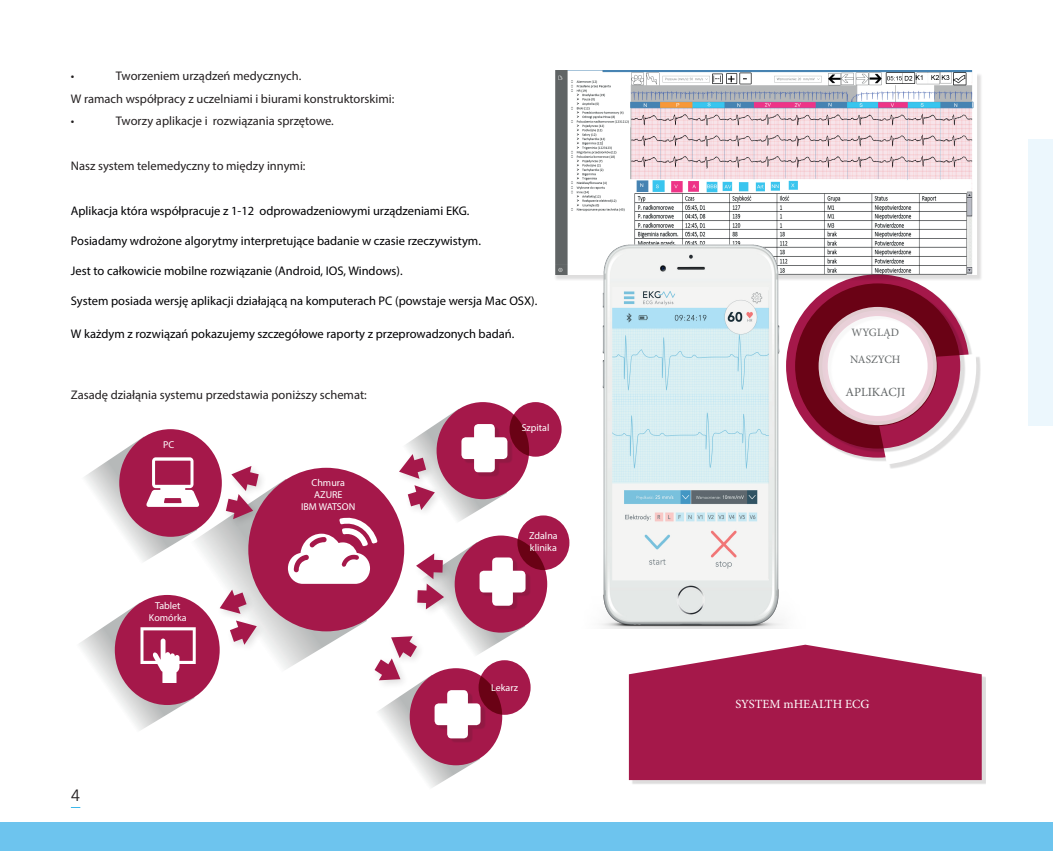
<style>
.page{position:relative;width:1053px;height:851px;background:#fff}
.page>*{position:absolute;margin:0;border:0;box-sizing:border-box;transform-origin:0 0}
.t1{font:16.25px "Avenir Next LT Pro";color:#231f20}
.t2{font:12.5px "Myriad Pro";color:#000003}
.t3{font:12.5px/22.5px "Myriad Pro";color:#231f20}
.t4{font:12.5px "Minion Pro";color:#fff}
.t5{font:12.5px "Minion Pro";color:#636768}
.t6{font:11.25px "Minion Pro";color:#636768}
.t7{font:10px/12px "Myriad Pro";color:#fff;text-align:center}
</style>
<div class="page">
<div style="left:0;top:822px;width:1052px;height:28px;background:#6dc4ee"></div>
<img style="left:555px;top:71px;width:419px;height:203px">
<div style="left:631px;top:647px;width:355px;height:137px;background:#231f20;opacity:.15"></div>
<svg style="left:629px;top:644px;width:352px;height:136px;background:#af325e"></svg>
<img style="left:569px;top:241px;width:239px;height:387px">
<div style="left:881px;top:356px;width:99px;height:112px;background:#231f20;opacity:.15"></div>
<svg style="left:786px;top:274px;width:190px;height:190px"></svg>
<svg style="left:818px;top:307px;width:118px;height:118px"></svg>
<div style="left:1028px;top:139px;width:24px;height:286px;background:#ecf7fd"></div>
<svg style="left:183px;top:479px;width:105px;height:206px"></svg>
<div style="left:248px;top:467px;width:156px;height:164px;background:#a5184a;border-radius:50%"></div>
<div style="left:119px;top:429px;width:103px;height:107px;background:#a5184a;border-radius:50%"></div>
<svg style="left:85px;top:436px;width:114px;height:136px"></svg>
<div style="left:115px;top:595px;width:105px;height:110px;background:#a5184a;border-radius:50%"></div>
<svg style="left:79px;top:602px;width:117px;height:128px"></svg>
<div style="left:222px;top:491px;width:40px;height:37px;background:#231f20;opacity:.15"></div>
<div style="left:228px;top:462px;width:39px;height:37px;background:#231f20;opacity:.15"></div>
<svg style="left:226px;top:466px;width:33px;height:53px"></svg>
<div style="left:226px;top:617px;width:39px;height:36px;background:#231f20;opacity:.15"></div>
<svg style="left:230px;top:620px;width:27px;height:24px"></svg>
<div style="left:216px;top:586px;width:39px;height:36px;background:#231f20;opacity:.15"></div>
<svg style="left:220px;top:589px;width:26px;height:24px"></svg>
<div style="left:454px;top:535px;width:93px;height:97px;background:#a5184a;border-radius:50%"></div>
<div style="left:482px;top:559px;width:48px;height:51px;background:#231f20;opacity:.15"></div>
<div style="left:436px;top:402px;width:93px;height:97px;background:#a5184a;border-radius:50%"></div>
<svg style="left:288px;top:408px;width:237px;height:380px"></svg>
<svg style="left:509px;top:402px;width:52px;height:54px;background:#98143f"></svg>
<svg style="left:517px;top:515px;width:52px;height:55px;background:#9b1742"></svg>
<svg style="left:478px;top:660px;width:52px;height:54px;background:#981540"></svg>
<p class="t3" style="left:71px;top:65px;width:325px;text-indent:45px">Tworzeniem urządzeń medycznych.<br>W ramach współpracy z uczelniami i biurami konstruktorskimi: •</p>
<p class="t3" style="left:71px;top:65px;width:5px">•</p>
<p class="t3" style="left:116px;top:110px;width:219px">Tworzy aplikacje i rozwiązania sprzętowe.</p>
<p class="t3" style="left:71px;top:155px;width:236px">Nasz system telemedyczny to między innymi:</p>
<p class="t2" style="left:71px;top:203px;width:400px">Aplikacja która współpracuje z 1-12 odprowadzeniowymi urządzeniami EKG.</p>
<p class="t2" style="left:71px;top:233px;width:411px">Posiadamy wdrożone algorytmy interpretujące badanie w czasie rzeczywistym.</p>
<p class="t2" style="left:71px;top:263px;width:333px">Jest to całkowicie mobilne rozwiązanie (Android, IOS, Windows).</p>
<p class="t2" style="left:71px;top:293px;width:468px">System posiada wersję aplikacji działającą na komputerach PC (powstaje wersja Mac OSX).</p>
<p class="t2" style="left:71px;top:326px;width:445px">W każdym z rozwiązań pokazujemy szczegółowe raporty z przeprowadzonych badań.</p>
<p class="t3" style="left:71px;top:383px;width:297px">Zasadę działąnia systemu przedstawia poniższy schemat:</p>
<h1 class="t1" style="left:71px;top:785px;width:11px">4</h1>
<p class="t7" style="left:163px;top:439px;width:13px">PC</p>
<p class="t7" style="left:149px;top:599px;width:39px">Tablet<br>Komórka</p>
<p class="t7" style="left:301px;top:476px;width:56px">Chmura<br>AZURE<br>IBM WATSON</p>
<p class="t7" style="left:521px;top:421px;width:29px">Szpital</p>
<p class="t7" style="left:529px;top:529px;width:30px;text-align:left">Zdalna klinika</p>
<p class="t7" style="left:491px;top:681px;width:28px">Lekarz</p>
<p class="t6" style="left:851px;top:325px;width:49px">WYGLĄD</p>
<p class="t6" style="left:850px;top:352px;width:52px">NASZYCH</p>
<p class="t5" style="left:845px;top:383px;width:61px">APLIKACJI</p>
<p class="t4" style="left:735px;top:695px;width:135px">SYSTEM mHEALTH ECG</p>
</div>
